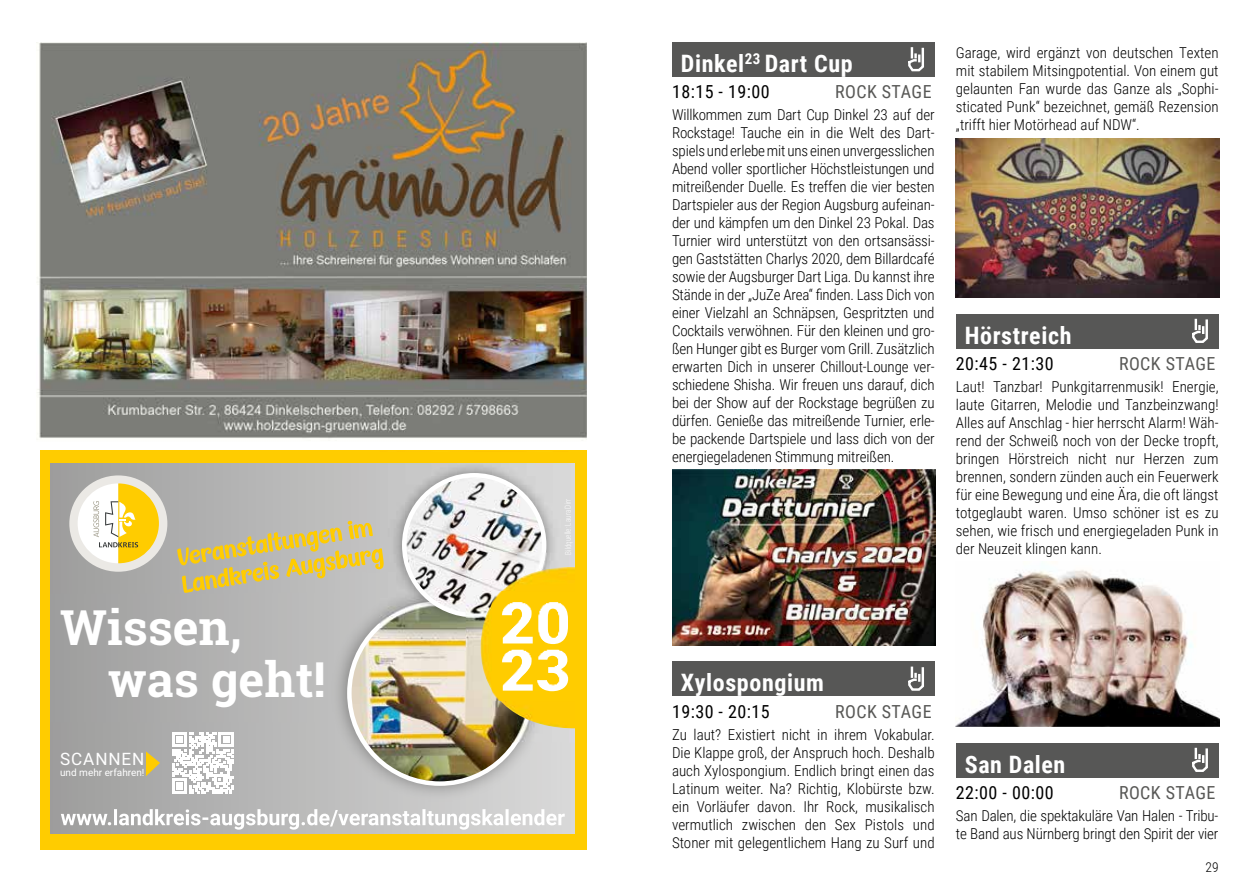
<style>
.page{position:relative;width:1259px;height:893px;background:#fff}
.page>*{position:absolute;margin:0;border:0;box-sizing:border-box;transform-origin:0 0}
.t1{font:700 48.75px/52.1px "Roboto Slab";color:#fff}
.t2{font:700 24px "Roboto Condensed";letter-spacing:.025em;color:#fff}
.t3{font:18px "Roboto Condensed";letter-spacing:.025em;color:#000}
.t4{font:18px "Roboto Condensed";letter-spacing:.025em;color:#585856}
.t5{font:17.1px "Roboto";letter-spacing:.055em;color:#fff}
.t6{font:300 15px/18px "Roboto Condensed";color:#000;text-align:justify}
.t7{font:300 13.5px "Roboto Condensed";color:#000}
.t8{font:10.05px "Roboto";color:#fff}
</style>
<div class="page">
<div style="left:672px;top:43px;width:262px;height:34px;background:#575756"></div>
<svg style="left:908px;top:47px;width:16px;height:25px"></svg>
<img style="left:672px;top:470px;width:263px;height:176px">
<div style="left:672px;top:662px;width:262px;height:34px;background:#575756"></div>
<svg style="left:908px;top:666px;width:16px;height:25px"></svg>
<img style="left:956px;top:138px;width:263px;height:160px">
<div style="left:956px;top:314px;width:262px;height:34px;background:#575756"></div>
<svg style="left:1192px;top:318px;width:16px;height:25px"></svg>
<img style="left:956px;top:570px;width:263px;height:157px">
<div style="left:956px;top:743px;width:262px;height:34px;background:#575756"></div>
<svg style="left:1192px;top:747px;width:16px;height:25px"></svg>
<svg style="left:50px;top:463px;width:525px;height:372px;background:#b1b0ae"></svg>
<img style="left:318px;top:593px;width:242px;height:216px">
<img style="left:344px;top:603px;width:187px;height:183px">
<div style="left:69px;top:475px;width:98px;height:97px;background:#ebe9e5;border-radius:50%"></div>
<svg style="left:78px;top:483px;width:81px;height:80px"></svg>
<img style="left:50px;top:593px;width:288px;height:130px">
<svg style="left:146px;top:751px;width:14px;height:25px"></svg>
<img style="left:380px;top:451px;width:188px;height:188px">
<img style="left:399px;top:475px;width:146px;height:149px">
<div style="left:402px;top:473px;width:144px;height:144px;border:4px solid #fff;border-radius:50%"></div>
<img style="left:466px;top:552px;width:121px;height:191px">
<img style="left:480px;top:567px;width:95px;height:161px">
<div style="left:491px;top:591px;width:84px;height:110px;background:#fc0"></div>
<img style="left:502px;top:601px;width:66px;height:90px">
<svg style="left:172px;top:732px;width:61px;height:61px"></svg>
<svg style="left:61px;top:809px;width:504px;height:21px"></svg>
<svg style="left:177px;top:521px;width:207px;height:72px;background:#c8bc8d"></svg>
<div style="left:40px;top:835px;width:547px;height:14px;background:#fc0"></div>
<div style="left:40px;top:452px;width:546px;height:11px;background:#fc0"></div>
<div style="left:40px;top:460px;width:10px;height:380px;background:#fc0"></div>
<div style="left:575px;top:455px;width:11px;height:385px;background:#fc0"></div>
<img style="left:37px;top:43px;width:550px;height:397px">
<h1 class="t1" style="left:108px;top:601px;width:219px;text-indent:-48px">Wissen, was geht!</h1>
<p class="t5" style="left:60px;top:747px;width:86px">SCANNEN</p>
<p class="t8" style="left:60px;top:765px;width:86px">und mehr erfahren!</p>
<h2 class="t2" style="left:681px;top:47px;width:173px">Dinkel<sup>23</sup> Dart Cup</h2>
<p class="t3" style="left:672px;top:79px;width:99px">18:15 - 19:00</p>
<p class="t4" style="left:835px;top:79px;width:98px">ROCK STAGE</p>
<p class="t6" style="left:672px;top:106px;width:264px">Willkommen zum Dart Cup Dinkel 23 auf der Rockstage! Tauche ein in die Welt des Dart&shy;spiels und erlebe mit uns einen unvergesslichen Abend voller sportlicher Höchstleistungen und mitreißender Duelle. Es treffen die vier besten Dartspieler aus der Region Augsburg aufeinan&shy;der und kämpfen um den Dinkel 23 Pokal. Das Turnier wird unterstützt von den ortsansässi&shy;gen Gaststätten Charlys 2020, dem Billardcafé sowie der Augsburger Dart Liga. Du kannst ihre Stände in der „JuZe Area“ finden. Lass Dich von einer Vielzahl an Schnäpsen, Gespritzten und Cocktails verwöhnen. Für den kleinen und gro&shy;ßen Hunger gibt es Burger vom Grill. Zusätzlich erwarten Dich in unserer Chillout-Lounge ver&shy;schiedene Shisha. Wir freuen uns darauf, dich bei der Show auf der Rockstage begrüßen zu dürfen. Genieße das mitreißende Turnier, erle&shy;be packende Dartspiele und lass dich von der energiegeladenen Stimmung mitreißen.</p>
<p class="t6" style="left:956px;top:43px;width:264px">Garage, wird ergänzt von deutschen Texten mit stabilem Mitsingpotential. Von einem gut gelaunten Fan wurde das Ganze als „Sophi&shy;sticated Punk“ bezeichnet, gemäß Rezension „trifft hier Motörhead auf NDW“.</p>
<h2 class="t2" style="left:965px;top:318px;width:108px">Hörstreich</h2>
<p class="t3" style="left:956px;top:351px;width:99px">20:45 - 21:30</p>
<p class="t4" style="left:1119px;top:351px;width:98px">ROCK STAGE</p>
<p class="t6" style="left:956px;top:377px;width:264px">Laut! Tanzbar! Punkgitarrenmusik! Energie, laute Gitarren, Melodie und Tanzbeinzwang!<br>Alles auf Anschlag - hier herrscht Alarm! Wäh&shy;rend der Schweiß noch von der Decke tropft, bringen Hörstreich nicht nur Herzen zum brennen, sondern zünden auch ein Feuerwerk für eine Bewegung und eine Ära, die oft längst totgeglaubt waren. Umso schöner ist es zu sehen, wie frisch und energiegeladen Punk in der Neuzeit klingen kann.</p>
<h2 class="t2" style="left:681px;top:666px;width:145px">Xylospongium</h2>
<p class="t3" style="left:672px;top:698px;width:99px">19:30 - 20:15</p>
<p class="t4" style="left:835px;top:698px;width:98px">ROCK STAGE</p>
<p class="t6" style="left:672px;top:725px;width:264px">Zu laut? Existiert nicht in ihrem Vokabular.<br>Die Klappe groß, der Anspruch hoch. Deshalb auch Xylospongium. Endlich bringt einen das Latinum weiter. Na? Richtig, Klobürste bzw. ein Vorläufer davon. Ihr Rock, musikalisch vermutlich zwischen den Sex Pistols und Stoner mit gelegentlichem Hang zu Surf und</p>
<h2 class="t2" style="left:965px;top:747px;width:102px">San Dalen</h2>
<p class="t3" style="left:956px;top:780px;width:99px">22:00 - 00:00</p>
<p class="t4" style="left:1119px;top:780px;width:98px">ROCK STAGE</p>
<p class="t6" style="left:956px;top:806px;width:264px">San Dalen, die spektakuläre Van Halen - Tribu&shy;te Band aus Nürnberg bringt den Spirit der vier</p>
<p class="t7" style="left:1205px;top:857px;width:15px">29</p>
</div>
